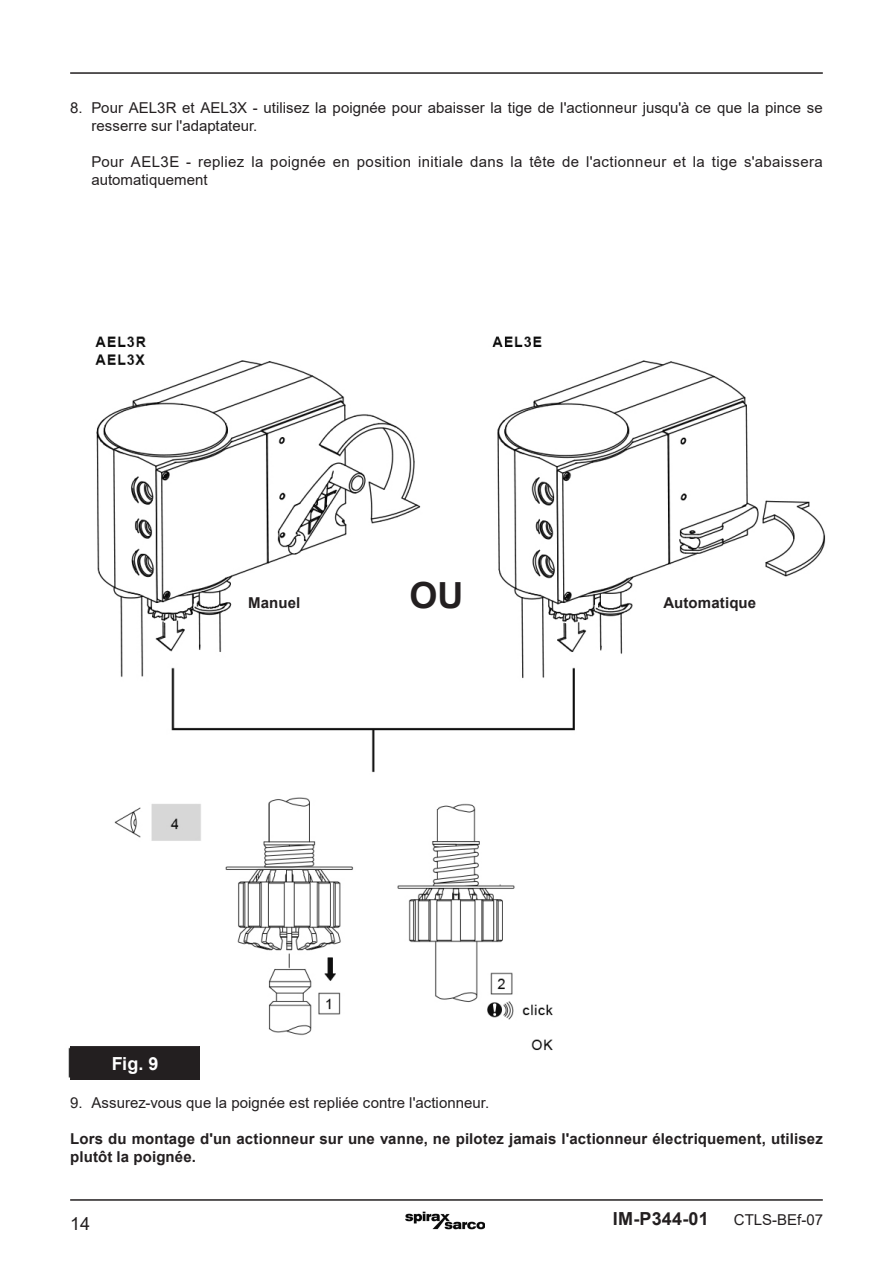
<style>
.page{position:relative;width:893px;height:1263px;background:#fff}
.page>*{position:absolute;margin:0;border:0;box-sizing:border-box;transform-origin:0 0}
.t1{font:700 36px "Arial";color:#231f20}
.t2{font:700 18px "Arial";letter-spacing:.01em;color:#231f20}
.t3{font:700 18px "Arial";color:#fff}
.t4{font:18px "Arial";color:#231f20}
.t5{font:15px/18px "Arial";letter-spacing:.005em;color:#231f20}
.t6{font:700 15px/18px "Arial";letter-spacing:.01em;color:#231f20}
.t7{font:15px/18px "Arial";letter-spacing:.025em;color:#231f20}
</style>
<div class="page">
<hr style="left:70px;top:1199px;width:753px;height:2px;background:#231f20">
<hr style="left:70px;top:72px;width:753px;height:2px;background:#231f20">
<img style="left:406px;top:1212px;width:79px;height:18px">
<img style="left:68px;top:336px;width:758px;height:742px">
<div style="left:71px;top:1046px;width:128px;height:33px;background:#231f20"></div>
<div style="left:70px;top:1046px;width:130px;height:34px;border:1px solid #231f20"></div>
<p class="t5" style="left:91px;top:99px;width:733px;text-indent:-21px">8. Pour AEL3R et AEL3X - utilisez la poignée pour abaisser la tige de l'actionneur jusqu'à ce que la pince se resserre sur l'adaptateur.</p>
<p class="t7" style="left:91px;top:153px;width:733px">Pour AEL3E - repliez la poignée en position initiale dans la tête de l'actionneur et la tige s'abaissera automatiquement</p>
<p class="t6" style="left:248px;top:594px;width:54px">Manuel</p>
<h1 class="t1" style="left:410px;top:570px;width:55px">OU</h1>
<p class="t3" style="left:112px;top:1050px;width:48px">Fig. 9</p>
<p class="t6" style="left:663px;top:594px;width:94px">Automatique</p>
<p class="t5" style="left:70px;top:1094px;width:420px">9. Assurez-vous que la poignée est repliée contre l'actionneur.</p>
<p class="t6" style="left:70px;top:1130px;width:754px">Lors du montage d'un actionneur sur une vanne, ne pilotez jamais l'actionneur électriquement, utilisez plutôt la poignée.</p>
<p class="t4" style="left:70px;top:1211px;width:22px">14</p>
<p class="t2" style="left:613px;top:1206px;width:97px">IM-P344-01</p>
<p class="t5" style="left:734px;top:1211px;width:91px">CTLS-BEf-07</p>
</div>
